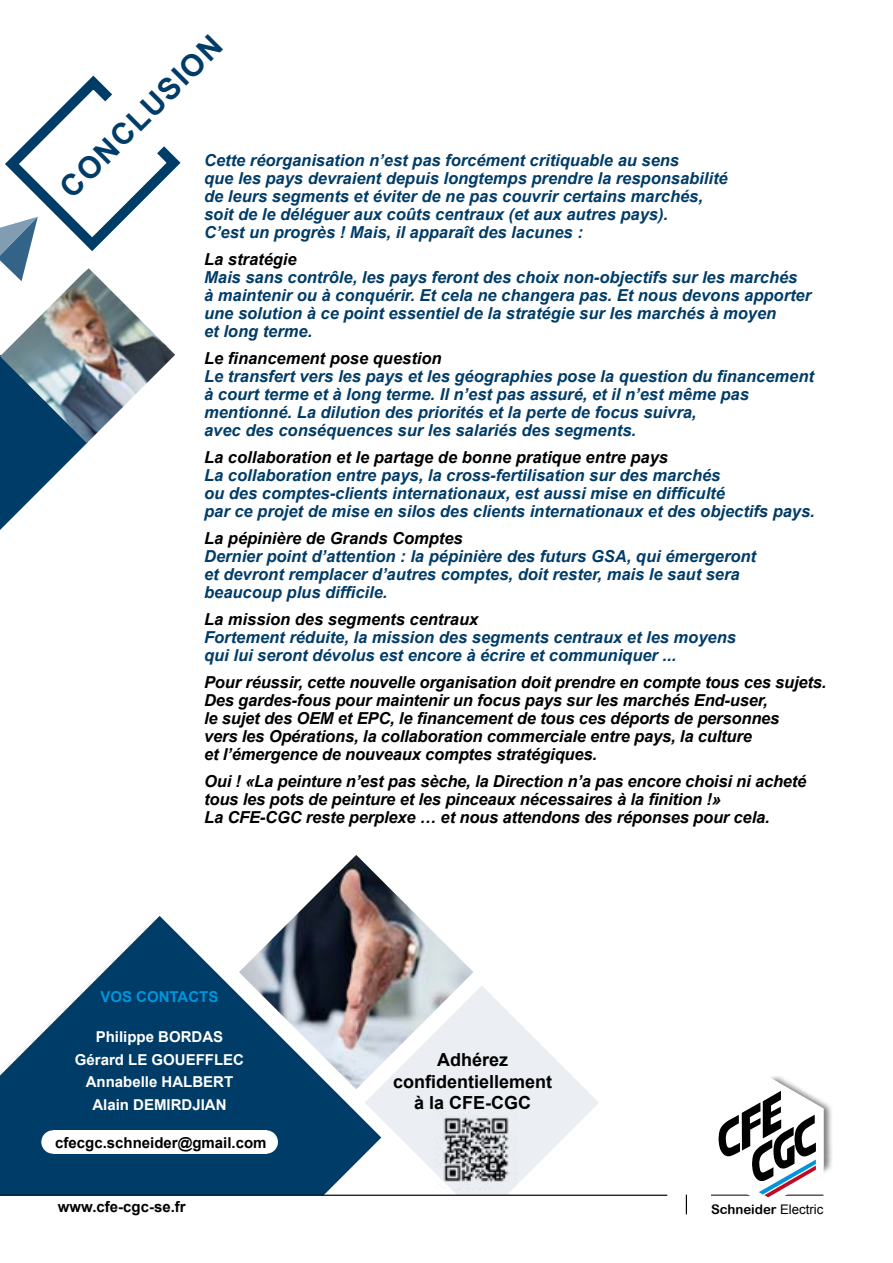
<style>
.page{position:relative;width:893px;height:1263px;background:#fff}
.page>*{position:absolute;margin:0;border:0;box-sizing:border-box;transform-origin:0 0}
.t1{font:700 30px "Arial";color:#003c68}
.t2{font:700 18px/21.6px "Arial";color:#000;text-align:center}
.t3{font:italic 700 16.5px/18px "Arial";color:#003c68}
.t4{font:italic 700 16.5px/18px "Arial";letter-spacing:-.01em;color:#000}
.t5{font:700 15px/22.5px "Arial";color:#fff;text-align:center}
.t6{font:700 15px "Arial";color:#000}
.t7{font:700 15px "Arial";color:#0095db}
.t8{font:13.2px "Arial Rounded MT Bold";color:#000}
.s1{font-family:"Arial"}
</style>
<div class="page">
<svg style="left:381px;top:986px;width:218px;height:208px;fill:#ebeef3"></svg>
<img style="left:435px;top:1109px;width:81px;height:81px">
<svg style="left:0;top:916px;width:381px;height:278px;fill:#003c68"></svg>
<div style="left:41px;top:1130px;width:24px;height:24px;background:#fff;border-radius:50%"></div>
<div style="left:255px;top:1130px;width:23px;height:24px;background:#fff;border-radius:50%"></div>
<div style="left:53px;top:1130px;width:213px;height:24px;background:#fff"></div>
<svg style="left:0;top:75px;width:181px;height:193px"></svg>
<img style="left:824px;top:1102px;width:8px;height:71px">
<svg style="left:711px;top:1076px;width:113px;height:122px"></svg>
<hr style="left:0;top:1194px;width:667px;height:2px;background:#000">
<svg style="left:686px;top:1194px;width:1px;height:20px"></svg>
<img style="left:239px;top:855px;width:234px;height:234px">
<svg style="left:0;top:443px;width:87px;height:87px"></svg>
<img style="left:0;top:268px;width:175px;height:175px">
<h1 class="t1" style="left:51px;top:178px;width:217px;rotate:-45deg">CONCLUSION</h1>
<p class="t3" style="left:204px;top:152px;width:525px">Cette réorganisation n’est pas forcément critiquable au sens<br>que les pays devraient depuis longtemps prendre la responsabilité de leurs segments et éviter de ne pas couvrir certains marchés, soit de le déléguer aux coûts centraux (et aux autres pays).<br>C’est un progrès ! Mais, il apparaît des lacunes :</p>
<p class="t4" style="left:204px;top:251px;width:94px">La stratégie</p>
<p class="t3" style="left:204px;top:269px;width:609px">Mais sans contrôle, les pays feront des choix non-objectifs sur les marchés<br>à maintenir ou à conquérir. Et cela ne changera pas. Et nous devons apporter une solution à ce point essentiel de la stratégie sur les marchés à moyen<br>et long terme.</p>
<p class="t4" style="left:204px;top:350px;width:239px">Le financement pose question</p>
<p class="t3" style="left:204px;top:368px;width:611px">Le transfert vers les pays et les géographies pose la question du financement à court terme et à long terme. Il n’est pas assuré, et il n’est même pas mentionné. La dilution des priorités et la perte de focus suivra,<br>avec des conséquences sur les salariés des segments.</p>
<p class="t4" style="left:204px;top:449px;width:465px">La collaboration et le partage de bonne pratique entre pays</p>
<p class="t3" style="left:204px;top:467px;width:612px">La collaboration entre pays, la cross-fertilisation sur des marchés<br>ou des comptes-clients internationaux, est aussi mise en difficulté<br>par ce projet de mise en silos des clients internationaux et des objectifs pays.</p>
<p class="t4" style="left:204px;top:530px;width:260px">La pépinière de Grands Comptes</p>
<p class="t3" style="left:204px;top:548px;width:553px">Dernier point d’attention : la pépinière des futurs GSA, qui émergeront et devront remplacer d’autres comptes, doit rester, mais le saut sera beaucoup plus difficile.</p>
<p class="t4" style="left:204px;top:611px;width:276px">La mission des segments centraux</p>
<p class="t3" style="left:204px;top:629px;width:533px">Fortement réduite, la mission des segments centraux et les moyens qui lui seront dévolus est encore à écrire et communiquer ...</p>
<p class="t4" style="left:204px;top:674px;width:624px">Pour réussir, cette nouvelle organisation doit prendre en compte tous ces sujets.<br>Des gardes-fous pour maintenir un focus pays sur les marchés End-user,<br>le sujet des OEM et EPC, le financement de tous ces déports de personnes<br>vers les Opérations, la collaboration commerciale entre pays, la culture<br>et l’émergence de nouveaux comptes stratégiques.</p>
<p class="t4" style="left:204px;top:773px;width:604px">Oui ! «La peinture n’est pas sèche, la Direction n’a pas encore choisi ni acheté tous les pots de peinture et les pinceaux nécessaires à la finition !»<br>La CFE-CGC reste perplexe … et nous attendons des réponses pour cela.</p>
<p class="t7" style="left:100px;top:986px;width:120px">VOS CONTACTS</p>
<p class="t5" style="left:75px;top:1026px;width:171px">Philippe BORDAS<br>Gérard LE GOUEFFLEC<br>Annabelle HALBERT<br>Alain DEMIRDJIAN</p>
<p class="t6" style="left:55px;top:1132px;width:213px">cfecgc.schneider@gmail.com</p>
<p class="t2" style="left:393px;top:1049px;width:161px">Adhérez confidentiellement à la CFE-CGC</p>
<p class="t6" style="left:58px;top:1197px;width:129px">www.cfe-cgc-se.fr</p>
<p class="t8" style="left:711px;top:1201px;width:114px">Schneider <span class="s1">Electric</span></p>
</div>
